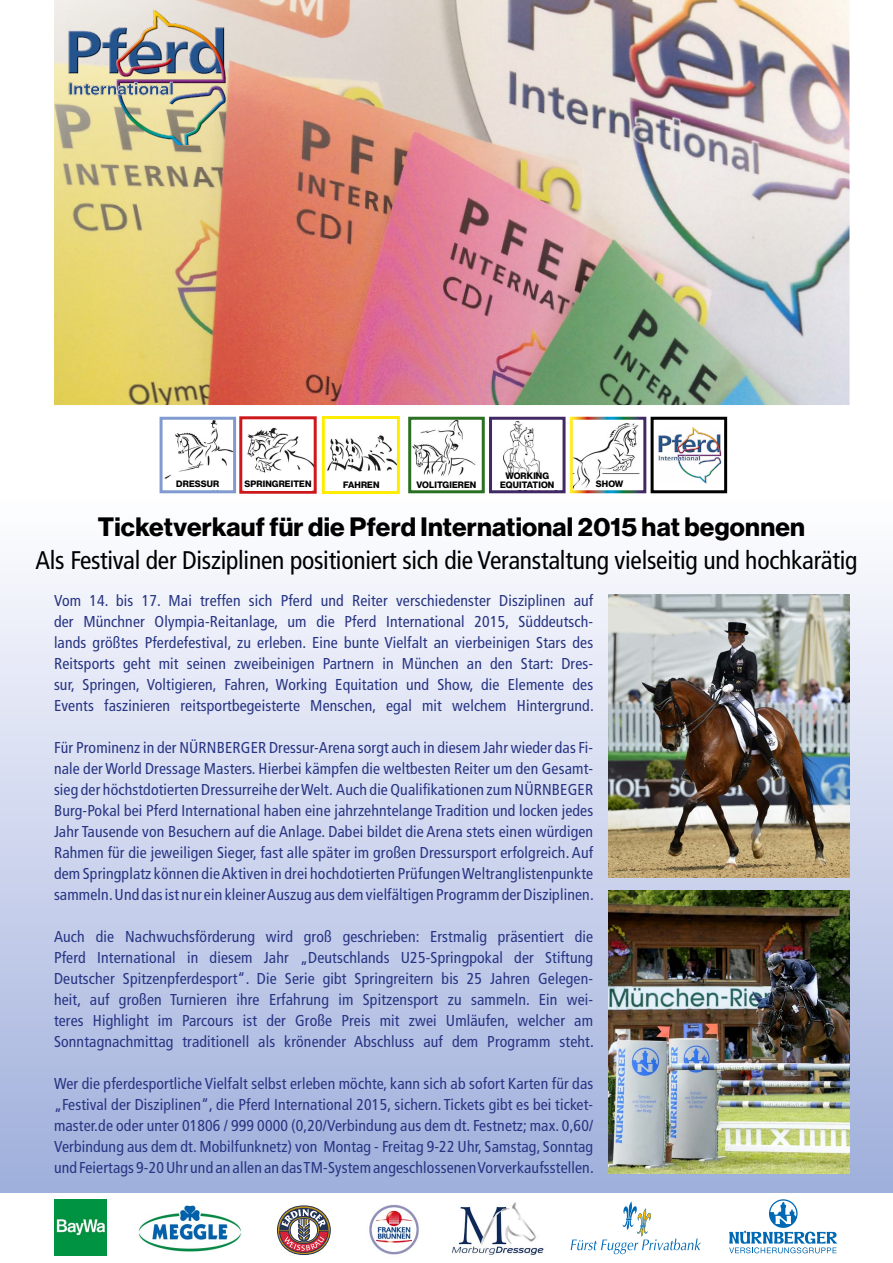
<style>
.page{position:relative;width:893px;height:1263px;background:#fff}
.page>*{position:absolute;margin:0;border:0;box-sizing:border-box;transform-origin:0 0}
.t1{font:25.95px "N Haas Grotesk DS Std 75 Bd";letter-spacing:.01em;color:#000}
.t2{font:condensed 25.5px "Frutiger";letter-spacing:-.01em;color:#000}
.t3{font:condensed 15.75px/21px "Frutiger";letter-spacing:.01em;color:#283583;text-align:justify}
.t4{font:9px/9px "N Haas Grotesk DS Std 75 Bd";letter-spacing:.015em;color:#000;text-align:center}
</style>
<div class="page">
<div style="left:0;top:488px;width:893px;height:775px;background:linear-gradient(to bottom,#fff,#95a6d8)"></div>
<img style="left:54px;top:0;width:795px;height:405px">
<img style="left:66px;top:11px;width:162px;height:133px">
<img style="left:608px;top:594px;width:241px;height:283px">
<img style="left:608px;top:890px;width:241px;height:283px">
<img style="left:326px;top:435px;width:70px;height:55px">
<div style="left:322px;top:416px;width:78px;height:78px;border:3px solid #ffed00"></div>
<div style="left:343px;top:481px;width:37px;height:10px;background:#fff"></div>
<img style="left:243px;top:428px;width:70px;height:62px">
<div style="left:239px;top:416px;width:78px;height:78px;border:3px solid #cd171a"></div>
<div style="left:244px;top:480px;width:68px;height:11px;background:#fff"></div>
<img style="left:164px;top:421px;width:68px;height:68px">
<div style="left:160px;top:417px;width:76px;height:76px;border:3px solid #819ad0"></div>
<div style="left:176px;top:480px;width:43px;height:10px;background:#fff"></div>
<img style="left:412px;top:421px;width:64px;height:56px">
<div style="left:408px;top:417px;width:77px;height:76px;border:3px solid #2a7023"></div>
<img style="left:574px;top:423px;width:67px;height:66px">
<div style="left:570px;top:417px;width:76px;height:76px;border:3px solid #fff"></div>
<div style="left:0;top:1194px;width:893px;height:69px;background:#fff"></div>
<img style="left:452px;top:1202px;width:92px;height:53px">
<img style="left:54px;top:1200px;width:53px;height:55px">
<div style="left:277px;top:1206px;width:53px;height:49px;border:1px solid #243456;border-radius:50%"></div>
<svg style="left:279px;top:1208px;width:49px;height:44px"></svg>
<svg style="left:571px;top:1201px;width:130px;height:53px"></svg>
<img style="left:369px;top:1204px;width:50px;height:51px">
<img style="left:138px;top:1205px;width:103px;height:47px">
<svg style="left:729px;top:1199px;width:108px;height:54px"></svg>
<img style="left:658px;top:427px;width:63px;height:57px">
<div style="left:651px;top:417px;width:76px;height:76px;border:3px solid #000"></div>
<img style="left:503px;top:421px;width:37px;height:53px">
<div style="left:489px;top:417px;width:77px;height:76px;border:3px solid #412966"></div>
<div style="left:503px;top:474px;width:59px;height:16px;background:#fff"></div>
<p class="t4" style="left:500px;top:472px;width:56px">WORKING<br>EQUITATION</p>
<p class="t4" style="left:176px;top:480px;width:45px">DRESSUR</p>
<p class="t4" style="left:244px;top:479px;width:69px">SPRINGREITEN</p>
<p class="t4" style="left:343px;top:480px;width:38px">FAHREN</p>
<p class="t4" style="left:416px;top:481px;width:61px">VOLITGIEREN</p>
<p class="t4" style="left:596px;top:480px;width:29px">SHOW</p>
<h1 class="t1" style="left:98px;top:512px;width:709px">Ticketverkauf für die Pferd International 2015 hat begonnen</h1>
<h2 class="t2" style="left:36px;top:545px;width:823px">Als Festival der Disziplinen positioniert sich die Veranstaltung vielseitig und hochkarätig</h2>
<p class="t3" style="left:54px;top:590px;width:541px">Vom 14. bis 17. Mai treffen sich Pferd und Reiter verschiedenster Disziplinen auf der Münchner Olympia-Reitanlage, um die Pferd International 2015, Süddeutsch&shy;lands größtes Pferdefestival, zu erleben. Eine bunte Vielfalt an vierbeinigen Stars des Reitsports geht mit seinen zweibeinigen Partnern in München an den Start: Dres&shy;sur, Springen, Voltigieren, Fahren, Working Equitation und Show, die Elemente des Events faszinieren reitsportbegeisterte Menschen, egal mit welchem Hintergrund.</p>
<p class="t3" style="left:54px;top:737px;width:541px">Für Prominenz in der NÜRNBERGER Dressur-Arena sorgt auch in diesem Jahr wieder das Fi&shy;nale der World Dressage Masters. Hierbei kämpfen die weltbesten Reiter um den Gesamt&shy;sieg der höchstdotierten Dressurreihe der Welt. Auch die Qualifikationen zum NÜRNBEGER Burg-Pokal bei Pferd International haben eine jahrzehntelange Tradition und locken jedes Jahr Tausende von Besuchern auf die Anlage. Dabei bildet die Arena stets einen würdigen Rahmen für die jeweiligen Sieger, fast alle später im großen Dressursport erfolgreich. Auf dem Springplatz können die Aktiven in drei hochdotierten Prüfungen Weltranglistenpunkte sammeln. Und das ist nur ein kleiner Auszug aus dem vielfältigen Programm der Disziplinen.</p>
<p class="t3" style="left:54px;top:926px;width:541px">Auch die Nachwuchsförderung wird groß geschrieben: Erstmalig präsentiert die Pferd International in diesem Jahr „Deutschlands U25-Springpokal der Stiftung Deutscher Spitzenpferdesport“. Die Serie gibt Springreitern bis 25 Jahren Gelegen&shy;heit, auf großen Turnieren ihre Erfahrung im Spitzensport zu sammeln. Ein wei&shy;teres Highlight im Parcours ist der Große Preis mit zwei Umläufen, welcher am Sonntagnachmittag traditionell als krönender Abschluss auf dem Programm steht.</p>
<p class="t3" style="left:54px;top:1073px;width:541px">Wer die pferdesportliche Vielfalt selbst erleben möchte, kann sich ab sofort Karten für das „Festival der Disziplinen“, die Pferd International 2015, sichern. Tickets gibt es bei ticket&shy;master.de oder unter 01806 / 999 0000 (0,20/Verbindung aus dem dt. Festnetz; max. 0,60/ Verbindung aus dem dt. Mobilfunknetz) von Montag - Freitag 9-22 Uhr, Samstag, Sonntag und Feiertags 9-20 Uhr und an allen an das TM-System angeschlossenen Vorverkaufsstellen.</p>
</div>
